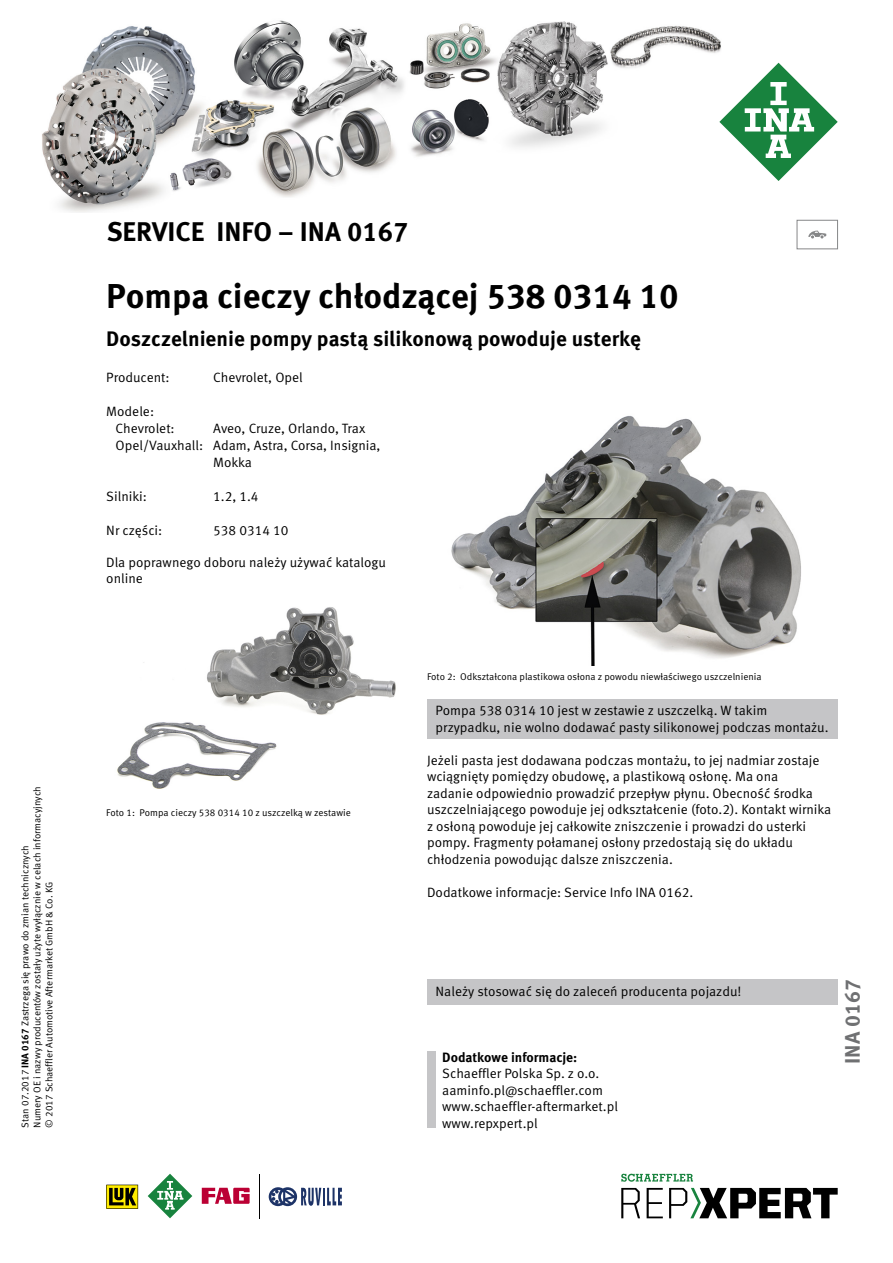
<style>
.page{position:relative;width:893px;height:1263px;background:#fff}
.page>*{position:absolute;margin:0;border:0;box-sizing:border-box;transform-origin:0 0}
.t1{font:700 34.5px "Meta Pro";color:#000}
.t2{font:700 27px "Meta Pro";color:#000}
.t3{font:700 21px "Meta Pro";color:#000}
.t4{font:700 21px "Meta Pro";color:#6f7072}
.t5{font:13.5px/16.5px "Meta Pro Norm";color:#000}
.t6{font:700 13.5px "Meta Pro";color:#000}
.t7{font:9.75px/12px "Meta Pro Norm";color:#000}
.s1{font-family:"Meta Pro";font-weight:700}
</style>
<div class="page">
<div style="left:427px;top:699px;width:411px;height:39px;background:#c5c5c7"></div>
<img style="left:451px;top:415px;width:350px;height:251px">
<img style="left:117px;top:607px;width:279px;height:182px">
<div style="left:427px;top:1051px;width:9px;height:77px;background:#c5c5c7"></div>
<div style="left:427px;top:979px;width:411px;height:25px;background:#c5c5c7"></div>
<div style="left:797px;top:220px;width:41px;height:29px;border:1px solid #868788"></div>
<svg style="left:808px;top:231px;width:18px;height:7px"></svg>
<svg style="left:106px;top:1185px;width:32px;height:24px"></svg>
<svg style="left:148px;top:1174px;width:44px;height:44px"></svg>
<svg style="left:202px;top:1188px;width:48px;height:16px"></svg>
<hr style="left:259px;top:1174px;width:1px;height:44px;background:#000">
<svg style="left:269px;top:1187px;width:73px;height:19px"></svg>
<svg style="left:621px;top:1188px;width:19px;height:30px"></svg>
<svg style="left:647px;top:1188px;width:16px;height:30px"></svg>
<svg style="left:669px;top:1188px;width:169px;height:30px"></svg>
<svg style="left:621px;top:1174px;width:72px;height:8px"></svg>
<img style="left:42px;top:20px;width:737px;height:192px">
<svg style="left:719px;top:63px;width:119px;height:118px"></svg>
<p class="t7" style="left:19px;top:1127px;width:343px;rotate:-90deg">Stan 07.2017 <span class="s1">INA 0167</span> Zastrzega się prawo do zmian technicznych<br>Numery OE i nazwy producentów zostały użyte wyłącznie w celach informacyjnych © 2017 Schaeffler Automotive Aftermarket GmbH &amp; Co. KG</p>
<h2 class="t2" style="left:107px;top:210px;width:303px">SERVICE INFO – INA 0167</h2>
<h1 class="t1" style="left:106px;top:269px;width:574px">Pompa cieczy chłodzącej 538 0314 10</h1>
<h3 class="t3" style="left:106px;top:323px;width:536px">Doszczelnienie pompy pastą silikonową powoduje usterkę</h3>
<p class="t5" style="left:106px;top:369px;width:65px">Producent:</p>
<p class="t5" style="left:213px;top:369px;width:91px">Chevrolet, Opel</p>
<p class="t5" style="left:116px;top:402px;width:61px;line-height:17px;text-indent:-9px">Modele:<br>Chevrolet:</p>
<p class="t5" style="left:213px;top:420px;width:154px">Aveo, Cruze, Orlando, Trax</p>
<p class="t5" style="left:116px;top:436px;width:266px">Opel/Vauxhall: Adam, Astra, Corsa, Insignia,</p>
<p class="t5" style="left:213px;top:453px;width:40px">Mokka</p>
<p class="t5" style="left:106px;top:487px;width:42px">Silniki:</p>
<p class="t5" style="left:213px;top:487px;width:47px">1.2, 1.4</p>
<p class="t5" style="left:106px;top:521px;width:58px">Nr części:</p>
<p class="t5" style="left:213px;top:521px;width:77px">538 0314 10</p>
<p class="t5" style="left:106px;top:553px;width:281px">Dla poprawnego doboru należy używać katalogu online</p>
<p class="t7" style="left:106px;top:806px;width:246px">Foto 1: Pompa cieczy 538 0314 10 z uszczelką w zestawie</p>
<p class="t7" style="left:427px;top:670px;width:336px">Foto 2: Odkształcona plastikowa osłona z powodu niewłaściwego uszczelnienia</p>
<p class="t5" style="left:436px;top:701px;width:395px">Pompa 538 0314 10 jest w zestawie z uszczelką. W takim przypadku, nie wolno dodawać pasty silikonowej podczas montażu.</p>
<p class="t5" style="left:427px;top:751px;width:406px">Jeżeli pasta jest dodawana podczas montażu, to jej nadmiar zostaje wciągnięty pomiędzy obudowę, a plastikową osłonę. Ma ona<br>zadanie odpowiednio prowadzić przepływ płynu. Obecność środka uszczelniającego powoduje jej odkształcenie (foto.2). Kontakt wirnika z osłoną powoduje jej całkowite zniszczenie i prowadzi do usterki pompy. Fragmenty połamanej osłony przedostają się do układu chłodzenia powodując dalsze zniszczenia.</p>
<p class="t5" style="left:427px;top:883px;width:268px">Dodatkowe informacje: Service Info INA 0162.</p>
<p class="t5" style="left:436px;top:982px;width:307px">Należy stosować się do zaleceń producenta pojazdu!</p>
<p class="t6" style="left:442px;top:1047px;width:137px">Dodatkowe informacje:</p>
<p class="t5" style="left:442px;top:1064px;width:177px">Schaeffler Polska Sp. z o.o. aaminfo.pl@schaeffler.com www.schaeffler-aftermarket.pl www.repxpert.pl</p>
<h3 class="t4" style="left:836px;top:1064px;width:86px;rotate:-90deg">INA 0167</h3>
</div>
